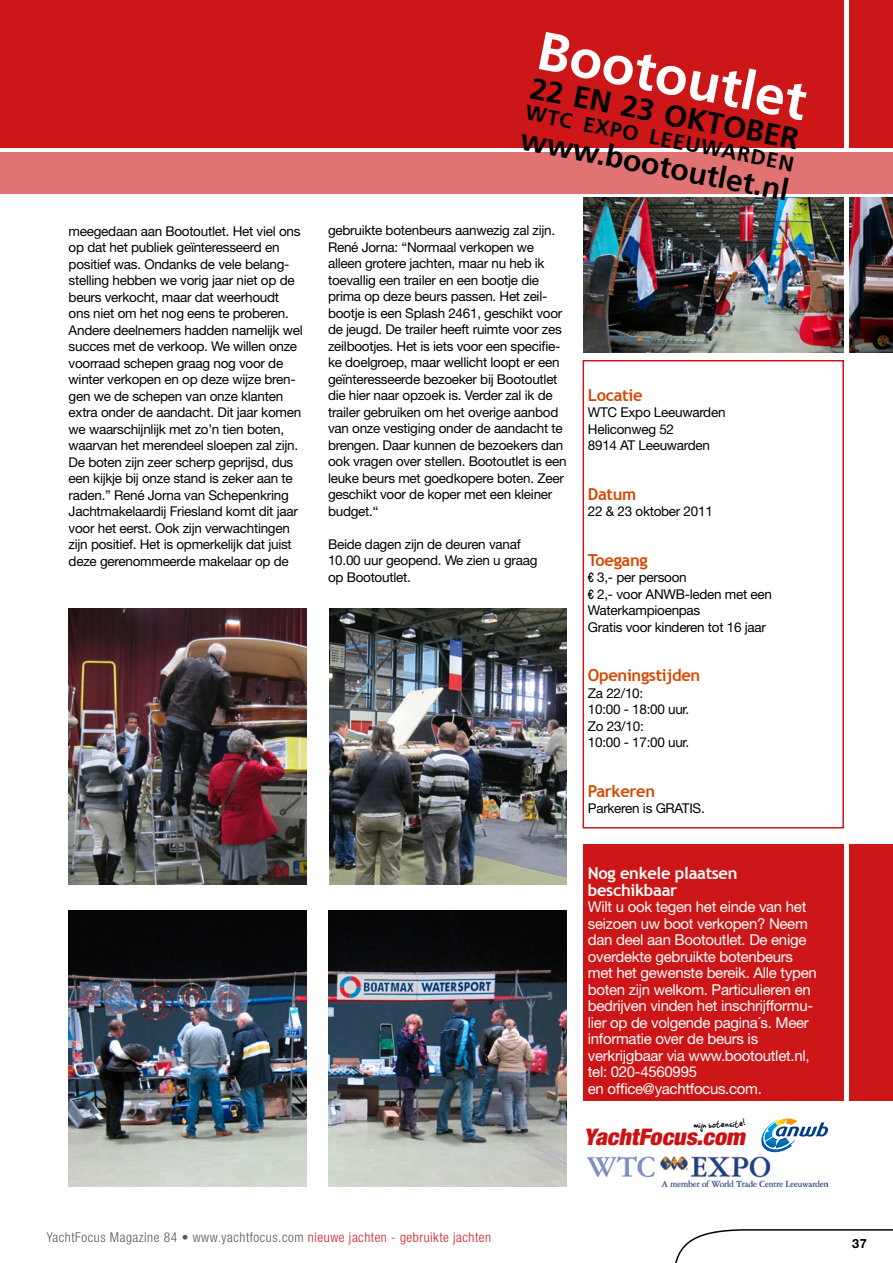
<style>
.page{position:relative;width:893px;height:1263px;background:#fff}
.page>*{position:absolute;margin:0;border:0;box-sizing:border-box;transform-origin:0 0}
.t1{font:700 54px "Frutiger 65";color:#fff}
.t2{font:700 30px "Frutiger 65";color:#000}
.t3{font:italic 900 condensed 22.95px "Helvetica Neue";color:#cd1013;scale:1.05 1}
.t4{font:700 21px "Frutiger 65";color:#000}
.t5{font:700 16.5px "Trebuchet MS";letter-spacing:-.02em;color:#d54902}
.t6{font:700 16.5px/16.5px "Trebuchet MS";letter-spacing:-.02em;color:#fff}
.t7{font:15px/16.5px "Helvetica Neue";letter-spacing:-.02em;color:#fff}
.t8{font:13.5px/16.5px "Helvetica Neue";letter-spacing:-.02em;color:#000}
.t9{font:300 condensed 13.5px "Helvetica Neue";letter-spacing:.04em;color:#565655}
.t10{font:700 12.75px "Helvetica Neue";color:#000}
.t11{font:10.95px "Jenkinsv 20";color:#000;scale:1.05 1}
.s1{font-family:"Helvetica";font-stretch:condensed}
.s2{color:#ce1924}
</style>
<div class="page">
<div style="left:583px;top:360px;width:261px;height:468px;border:2px solid #cd1617"></div>
<div style="left:583px;top:844px;width:261px;height:257px;background:#cd1617"></div>
<div style="left:849px;top:844px;width:44px;height:257px;background:#cd1617"></div>
<div style="left:0;top:0;width:844px;height:147px;background:#cd1617"></div>
<div style="left:849px;top:0;width:44px;height:147px;background:#cd1617"></div>
<div style="left:0;top:152px;width:893px;height:41px;background:#e17373"></div>
<img style="left:69px;top:608px;width:237px;height:276px">
<img style="left:329px;top:608px;width:238px;height:276px">
<img style="left:69px;top:910px;width:237px;height:276px">
<svg style="left:761px;top:1118px;width:67px;height:35px"></svg>
<img style="left:588px;top:1156px;width:239px;height:30px">
<svg style="left:675px;top:1229px;width:218px;height:34px"></svg>
<img style="left:328px;top:910px;width:239px;height:276px">
<img style="left:583px;top:197px;width:261px;height:155px">
<img style="left:849px;top:197px;width:44px;height:155px">
<h1 class="t1" style="left:544px;top:19px;width:284px;rotate:11deg">B ootoutl e t</h1>
<h2 class="t2" style="left:534px;top:70px;width:274px;rotate:11deg">22 en 23 oktober</h2>
<h3 class="t4" style="left:528px;top:100px;width:274px;rotate:11deg">WTC Expo Leeuwarden</h3>
<h2 class="t2" style="left:524px;top:121px;width:274px;rotate:11deg">www.bootoutlet.nl</h2>
<p class="t8" style="left:69px;top:222px;width:236px">meegedaan aan Bootoutlet. Het viel ons op dat het publiek geïnteresseerd en positief was. Ondanks de vele belang&shy;stelling hebben we vorig jaar niet op de beurs verkocht, maar dat weerhoudt ons niet om het nog eens te proberen.<br>Andere deelnemers hadden namelijk wel succes met de verkoop. We willen onze voorraad schepen graag nog voor de winter verkopen en op deze wijze bren&shy;gen we de schepen van onze klanten extra onder de aandacht. Dit jaar komen we waarschijnlijk met zo’n tien boten, waarvan het merendeel sloepen zal zijn.<br>De boten zijn zeer scherp geprijsd, dus een kijkje bij onze stand is zeker aan te raden.” René Jorna van Schepenkring Jachtmakelaardij Friesland komt dit jaar voor het eerst. Ook zijn verwachtingen zijn positief. Het is opmerkelijk dat juist deze gerenommeerde makelaar op de</p>
<p class="t8" style="left:328px;top:222px;width:240px">gebruikte botenbeurs aanwezig zal zijn.<br>René Jorna: “Normaal verkopen we alleen grotere jachten, maar nu heb ik toevallig een trailer en een bootje die prima op deze beurs passen. Het zeil&shy;bootje is een Splash 2461, geschikt voor de jeugd. De trailer heeft ruimte voor zes zeilbootjes. Het is iets voor een specifie&shy;ke doelgroep, maar wellicht loopt er een geïnteresseerde bezoeker bij Bootoutlet die hier naar opzoek is. Verder zal ik de trailer gebruiken om het overige aanbod van onze vestiging onder de aandacht te brengen. Daar kunnen de bezoekers dan ook vragen over stellen. Bootoutlet is een leuke beurs met goedkopere boten. Zeer geschikt voor de koper met een kleiner budget.“</p>
<p class="t8" style="left:328px;top:536px;width:211px">Beide dagen zijn de deuren vanaf<br>10.00 uur geopend. We zien u graag op Bootoutlet.</p>
<p class="t5" style="left:588px;top:384px;width:56px">Locatie</p>
<p class="t8" style="left:588px;top:404px;width:139px">WTC Expo Leeuwarden<br>Heliconweg 52<br>8914 AT Leeuwarden</p>
<p class="t5" style="left:588px;top:483px;width:50px">Datum</p>
<p class="t8" style="left:588px;top:503px;width:126px">22 &amp; 23 oktober 2011</p>
<p class="t5" style="left:588px;top:549px;width:61px">Toegang</p>
<p class="t8" style="left:588px;top:569px;width:186px"><span class="s1">€</span> 3,- per persoon<br><span class="s1">€</span> 2,- voor ANWB-leden met een<br>Waterkampioenpas<br>Gratis voor kinderen tot 16 jaar</p>
<p class="t5" style="left:588px;top:665px;width:114px">Openingstijden</p>
<p class="t8" style="left:588px;top:684px;width:103px">Za 22/10:<br>10:00 - 18:00 uur.<br>Zo 23/10:<br>10:00 - 17:00 uur.</p>
<p class="t5" style="left:588px;top:780px;width:69px">Parkeren</p>
<p class="t8" style="left:588px;top:800px;width:118px">Parkeren is GRATIS.</p>
<p class="t6" style="left:588px;top:865px;width:151px">Nog enkele plaatsen beschikbaar</p>
<p class="t7" style="left:588px;top:898px;width:231px">Wilt u ook tegen het einde van het seizoen uw boot verkopen? Neem dan deel aan Bootoutlet. De enige overdekte gebruikte botenbeurs met het gewenste bereik. Alle typen boten zijn welkom. Particulieren en bedrijven vinden het inschrijfformu&shy;lier op de volgende pagina´s. Meer informatie over de beurs is verkrijgbaar via www.bootoutlet.nl, tel: 020-4560995<br>en office@yachtfocus.com.</p>
<h3 class="t3" style="left:584px;top:1123px;width:160px">YachtFocus.com</h3>
<p class="t11" style="left:693px;top:1120px;width:51px;rotate:-3deg">mijn botensite!</p>
<p class="t9" style="left:47px;top:1230px;width:446px">YachtFocus Magazine 84 • www.yachtfocus.com <span class="s2">nieuwe jachten - gebruikte jachten</span></p>
<p class="t10" style="left:852px;top:1235px;width:16px">37</p>
</div>
